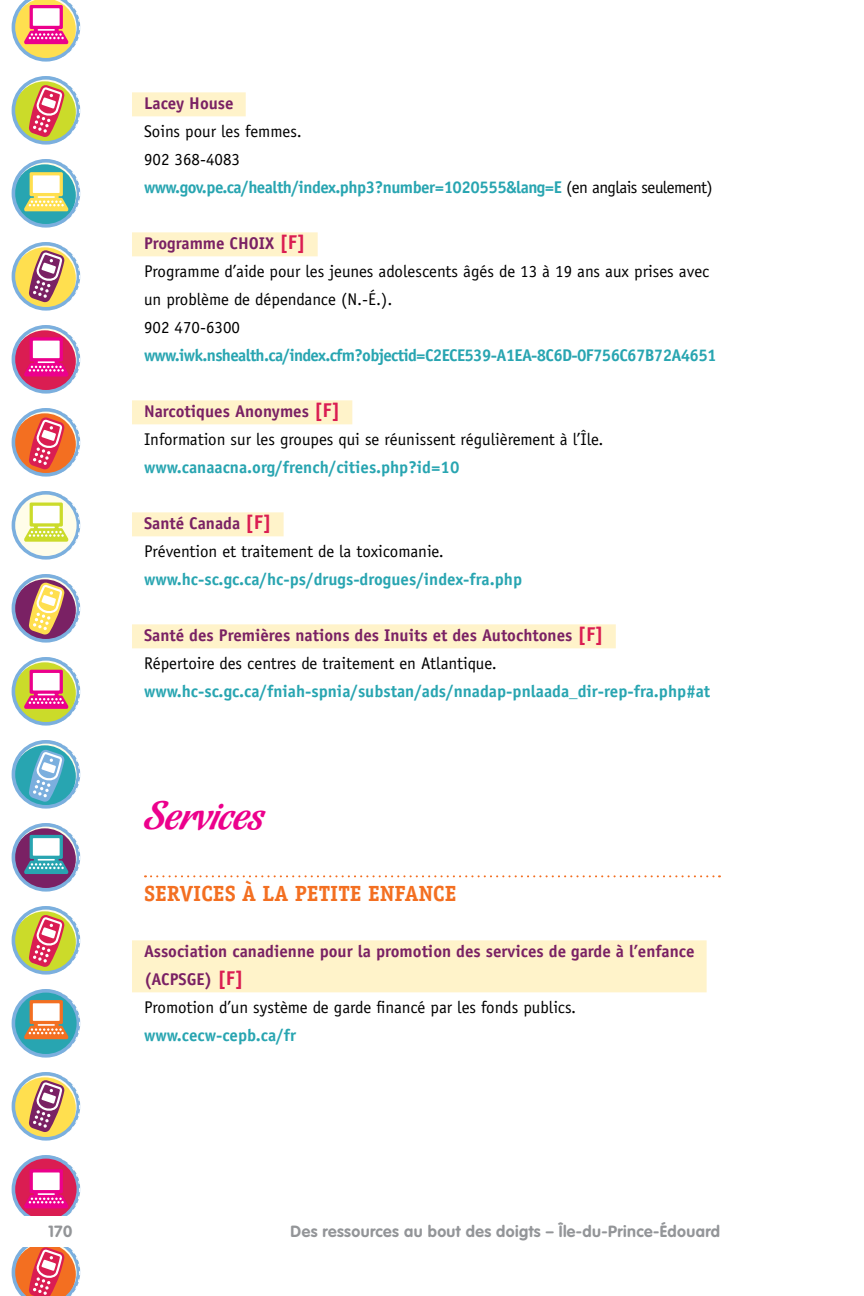
<style>
.page{position:relative;width:864px;height:1296px;background:#fff}
.page>*{position:absolute;margin:0;border:0;box-sizing:border-box;transform-origin:0 0}
.t1{font:40px "Chocolate OT";color:#ec008c}
.t2{font:700 22px "Officina Serif";color:#f36f21}
.t3{font:17px/28px "Officina Sans";color:#000}
.t4{font:700 17px/28px "Officina Sans";color:#7a2164}
.t5{font:700 17px "Officina Sans";color:#28a5b1}
.t6{font:700 17px/28px "Officina Sans";letter-spacing:-.03em;color:#28a5b1}
.t7{font:700 17px "Officina Sans";letter-spacing:-.04em;color:#28a5b1}
.t8{font:700 16px "VAG Rounded";letter-spacing:.025em;color:#939598}
.s1{font-weight:400;color:#000}
.s2{font-weight:700;color:#7a2164}
.s3{font-weight:700;font-size:20px;color:#da1d52}
.s4{font-size:20px;color:#da1d52}
</style>
<div class="page">
<svg style="left:15px;top:77px;width:65px;height:65px"></svg>
<div style="left:14px;top:81px;width:62px;height:62px;background:#cbdb2a;border-radius:50%"></div>
<div style="left:12px;top:76px;width:68px;height:69px;border:4px solid #7bafde;border-radius:50%"></div>
<div style="left:8px;top:74px;width:72px;height:72px;border:1px dashed #fff;border-radius:50%"></div>
<svg style="left:15px;top:160px;width:65px;height:65px"></svg>
<svg style="left:14px;top:164px;width:62px;height:62px"></svg>
<div style="left:12px;top:159px;width:68px;height:69px;border:4px solid #7bafde;border-radius:50%"></div>
<div style="left:8px;top:157px;width:72px;height:72px;border:1px dashed #fff;border-radius:50%"></div>
<svg style="left:15px;top:243px;width:65px;height:65px"></svg>
<div style="left:14px;top:247px;width:62px;height:62px;background:#ffdf4f;border-radius:50%"></div>
<div style="left:12px;top:242px;width:68px;height:69px;border:4px solid #7bafde;border-radius:50%"></div>
<div style="left:8px;top:240px;width:72px;height:72px;border:1px dashed #fff;border-radius:50%"></div>
<svg style="left:15px;top:326px;width:65px;height:65px"></svg>
<div style="left:14px;top:330px;width:62px;height:62px;background:#da1d52;border-radius:50%"></div>
<div style="left:12px;top:325px;width:68px;height:69px;border:4px solid #7bafde;border-radius:50%"></div>
<div style="left:8px;top:323px;width:72px;height:72px;border:1px dashed #fff;border-radius:50%"></div>
<svg style="left:15px;top:409px;width:65px;height:65px"></svg>
<div style="left:14px;top:413px;width:62px;height:62px;background:#f36f21;border-radius:50%"></div>
<div style="left:12px;top:408px;width:68px;height:69px;border:4px solid #7bafde;border-radius:50%"></div>
<div style="left:8px;top:406px;width:72px;height:72px;border:1px dashed #fff;border-radius:50%"></div>
<svg style="left:15px;top:492px;width:65px;height:65px"></svg>
<div style="left:12px;top:491px;width:68px;height:69px;border:4px solid #7bafde;border-radius:50%"></div>
<div style="left:8px;top:489px;width:72px;height:72px;border:1px dashed #fff;border-radius:50%"></div>
<svg style="left:15px;top:575px;width:65px;height:65px"></svg>
<div style="left:14px;top:579px;width:62px;height:62px;background:#7a2164;border-radius:50%"></div>
<div style="left:12px;top:574px;width:68px;height:69px;border:4px solid #7bafde;border-radius:50%"></div>
<div style="left:8px;top:572px;width:72px;height:72px;border:1px dashed #fff;border-radius:50%"></div>
<svg style="left:15px;top:658px;width:65px;height:65px"></svg>
<svg style="left:14px;top:662px;width:62px;height:62px"></svg>
<div style="left:12px;top:657px;width:68px;height:69px;border:4px solid #7bafde;border-radius:50%"></div>
<div style="left:8px;top:655px;width:72px;height:72px;border:1px dashed #fff;border-radius:50%"></div>
<svg style="left:15px;top:741px;width:65px;height:65px"></svg>
<div style="left:14px;top:745px;width:62px;height:62px;background:#28a5b1;border-radius:50%"></div>
<div style="left:12px;top:740px;width:68px;height:69px;border:4px solid #7bafde;border-radius:50%"></div>
<div style="left:8px;top:738px;width:72px;height:72px;border:1px dashed #fff;border-radius:50%"></div>
<svg style="left:15px;top:824px;width:65px;height:65px"></svg>
<svg style="left:14px;top:828px;width:62px;height:62px"></svg>
<div style="left:12px;top:823px;width:68px;height:69px;border:4px solid #7bafde;border-radius:50%"></div>
<div style="left:8px;top:821px;width:72px;height:72px;border:1px dashed #fff;border-radius:50%"></div>
<svg style="left:15px;top:907px;width:65px;height:65px"></svg>
<div style="left:14px;top:911px;width:62px;height:62px;background:#cbdb2a;border-radius:50%"></div>
<div style="left:12px;top:906px;width:68px;height:69px;border:4px solid #7bafde;border-radius:50%"></div>
<div style="left:8px;top:904px;width:72px;height:72px;border:1px dashed #fff;border-radius:50%"></div>
<svg style="left:13px;top:991px;width:65px;height:65px"></svg>
<div style="left:12px;top:989px;width:68px;height:69px;border:4px solid #7bafde;border-radius:50%"></div>
<div style="left:8px;top:987px;width:72px;height:72px;border:1px dashed #fff;border-radius:50%"></div>
<svg style="left:15px;top:1073px;width:65px;height:65px"></svg>
<div style="left:14px;top:1077px;width:62px;height:62px;background:#ffdf4f;border-radius:50%"></div>
<div style="left:12px;top:1072px;width:68px;height:69px;border:4px solid #7bafde;border-radius:50%"></div>
<div style="left:8px;top:1070px;width:72px;height:72px;border:1px dashed #fff;border-radius:50%"></div>
<svg style="left:13px;top:1157px;width:65px;height:65px"></svg>
<div style="left:12px;top:1155px;width:68px;height:69px;border:4px solid #7bafde;border-radius:50%"></div>
<svg style="left:11px;top:0;width:69px;height:62px"></svg>
<svg style="left:29px;top:84px;width:36px;height:54px"></svg>
<svg style="left:24px;top:172px;width:44px;height:39px"></svg>
<svg style="left:29px;top:250px;width:36px;height:53px"></svg>
<svg style="left:24px;top:337px;width:44px;height:40px"></svg>
<svg style="left:29px;top:417px;width:36px;height:53px"></svg>
<svg style="left:24px;top:503px;width:44px;height:39px"></svg>
<svg style="left:29px;top:582px;width:36px;height:53px"></svg>
<svg style="left:24px;top:670px;width:44px;height:39px"></svg>
<svg style="left:29px;top:749px;width:36px;height:53px"></svg>
<svg style="left:24px;top:835px;width:44px;height:39px"></svg>
<svg style="left:29px;top:914px;width:36px;height:53px"></svg>
<svg style="left:24px;top:1000px;width:44px;height:39px"></svg>
<svg style="left:29px;top:1080px;width:36px;height:53px"></svg>
<svg style="left:24px;top:1169px;width:44px;height:39px"></svg>
<svg style="left:11px;top:1247px;width:69px;height:49px"></svg>
<div style="left:0;top:1216px;width:864px;height:30px;background:#fff"></div>
<div style="left:132px;top:92px;width:114px;height:24px;background:#fff3ca"></div>
<div style="left:132px;top:232px;width:186px;height:24px;background:#fff3ca"></div>
<div style="left:132px;top:400px;width:220px;height:24px;background:#fff3ca"></div>
<div style="left:132px;top:512px;width:152px;height:24px;background:#fff3ca"></div>
<div style="left:132px;top:624px;width:484px;height:24px;background:#fff3ca"></div>
<svg style="left:145px;top:875px;width:575px;height:2px"></svg>
<div style="left:132px;top:940px;width:575px;height:52px;background:#fff3ca"></div>
<p class="t4" style="left:144px;top:89px;width:91px">Lacey House</p>
<p class="t6" style="left:144px;top:117px;width:570px"><span class="s1">Soins pour les femmes.<br>902 368-4083<br></span>www.gov.pe.ca/health/index.php3?number=1020555&amp;lang=E <span class="s1">(en anglais seulement)</span></p>
<p class="t3" style="left:144px;top:230px;width:567px"><span class="s2">Programme CHOIX</span> <span class="s3">[F]<br></span>Programme d’aide pour les jeunes adolescents âgés de 13 à 19 ans aux prises avec un problème de dépendance (N.-É.).<br>902 470-6300</p>
<p class="t7" style="left:144px;top:345px;width:574px">www.iwk.nshealth.ca/index.cfm?objectid=C2ECE539-A1EA-8C6D-0F756C67B72A4651</p>
<p class="t3" style="left:144px;top:398px;width:461px"><span class="s2">Narcotiques Anonymes</span> <span class="s3">[F]<br></span>Information sur les groupes qui se réunissent régulièrement à l’Île.</p>
<p class="t5" style="left:144px;top:457px;width:317px">www.canaacna.org/french/cities.php?id=10</p>
<p class="t3" style="left:144px;top:510px;width:301px"><span class="s2">Santé Canada</span> <span class="s3">[F]<br></span>Prévention et traitement de la toxicomanie.</p>
<p class="t5" style="left:144px;top:569px;width:380px">www.hc-sc.gc.ca/hc-ps/drugs-drogues/index-fra.php</p>
<p class="t4" style="left:144px;top:621px;width:461px">Santé des Premières nations des Inuits et des Autochtones <span class="s4">[F]<br></span><span class="s1">Répertoire des centres de traitement en Atlantique.</span></p>
<p class="t5" style="left:144px;top:681px;width:568px">www.hc-sc.gc.ca/fniah-spnia/substan/ads/nnadap-pnlaada_dir-rep-fra.php#at</p>
<h1 class="t1" style="left:144px;top:794px;width:121px">Services</h1>
<p class="t2" style="left:144px;top:880px;width:24px">SERVICES</p>
<p class="t2" style="left:242px;top:880px;width:65px">ÀLA PETITE</p>
<p class="t2" style="left:368px;top:880px;width:14px">ENFANCE</p>
<p class="t4" style="left:144px;top:937px;width:552px">Association canadienne pour la promotion des services de garde à l’enfance (ACPSGE) <span class="s4">[F]<br></span><span class="s1">Promotion d’un système de garde financé par les fonds publics.</span></p>
<p class="t5" style="left:144px;top:1025px;width:154px">www.cecw-cepb.ca/fr</p>
<p class="t8" style="left:48px;top:1221px;width:26px">170</p>
<p class="t8" style="left:291px;top:1221px;width:431px">Des ressources au bout des doigts – Île‑du‑Prince‑Édouard</p>
</div>
